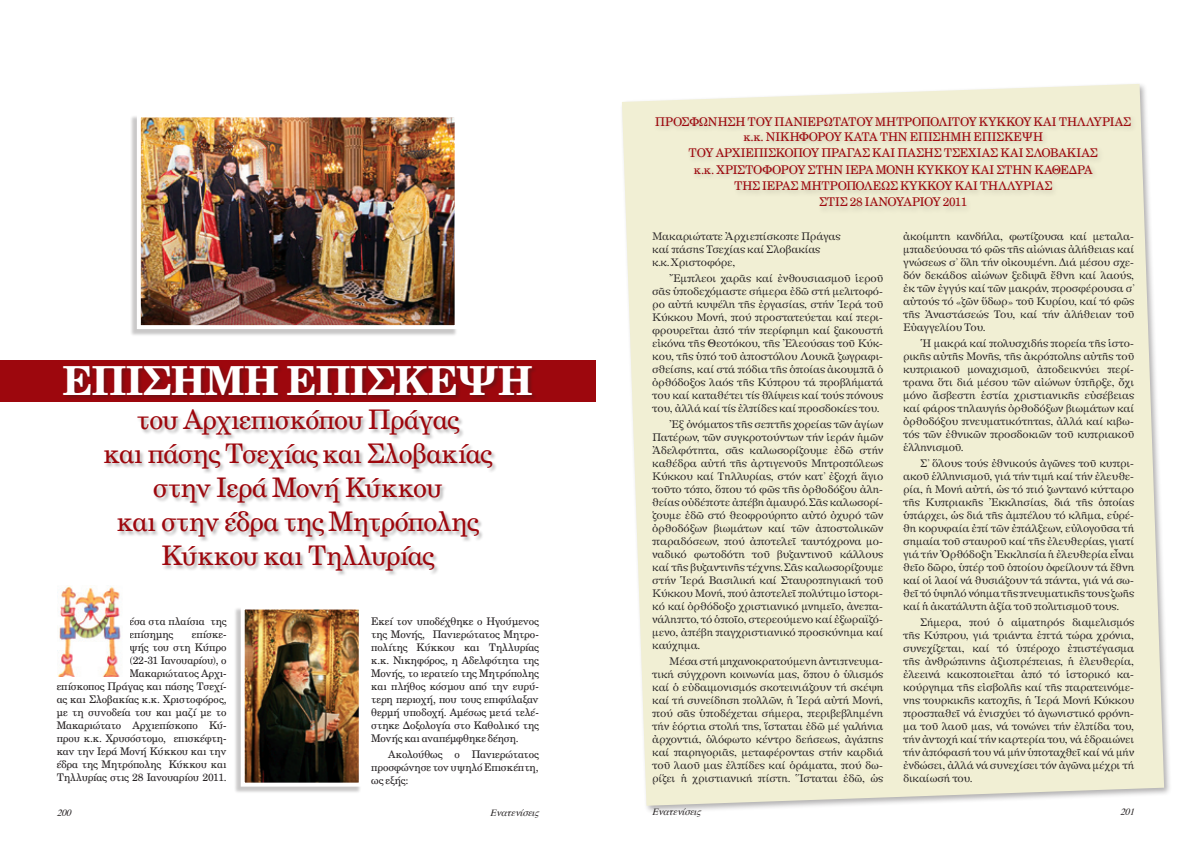
<style>
.page{position:relative;width:1191px;height:842px;background:#fff}
.page>*{position:absolute;margin:0;border:0;box-sizing:border-box;transform-origin:0 0}
.t1{font:40px "UB Century Bold";letter-spacing:-.01em;color:#fff}
.t2{font:27px/34px "UB Century";letter-spacing:-.025em;color:#9d070d;text-align:center}
.t3{font:12px/16.4px "UB Century";letter-spacing:-.015em;color:#9d070d;text-align:center}
.t4{font:10.5px/13px "UB Century";letter-spacing:-.015em;color:#231f20;text-align:justify}
.t5{font:10.4px/13px "Apollonia";letter-spacing:-.01em;color:#231f20;text-align:justify}
.t6{font:italic 9.5px "Times";color:#231f20}
</style>
<div class="page">
<svg style="left:622px;top:84px;width:542px;height:722px;fill:#f1efd4"></svg>
<div style="left:130px;top:114px;width:331px;height:226px;background:#231f20;opacity:.25"></div>
<img style="left:142px;top:118px;width:311px;height:206px">
<div style="left:137px;top:113px;width:321px;height:216px;border:4px solid #fff"></div>
<div style="left:234px;top:606px;width:132px;height:191px;background:#231f20;opacity:.25"></div>
<img style="left:246px;top:610px;width:112px;height:172px">
<div style="left:241px;top:605px;width:122px;height:182px;border:4px solid #fff"></div>
<div style="left:652px;top:114px;width:507px;height:113px;background:#231f20;opacity:.25"></div>
<img style="left:58px;top:593px;width:63px;height:83px">
<div style="left:0;top:360px;width:595px;height:41px;background:#9d070d"></div>
<div style="left:62px;top:365px;width:535px;height:236px;background:#231f20;opacity:.35"></div>
<h1 class="t1" style="left:63px;top:356px;width:472px">Επίσημη επίσκεψη</h1>
<h2 class="t2" style="left:103px;top:402px;width:390px">του Αρχιεπισκόπου Πράγας<br>και πάσης Τσεχίας και Σλοβακίας στην Ιερά Μονή Κύκκου<br>και στην έδρα της Μητρόπολης<br>Κύκκου και Τηλλυρίας</h2>
<p class="t4" style="left:129px;top:614px;width:98px">έσα στα πλαίσια της επίσημης</p>
<p class="t4" style="left:57px;top:627px;width:171px;text-align:right">επίσκε-<br>ψής του στη Κύπρο<br>(22-31 Ιανουαρίου), ο<br>Μακαριώτατος Αρχι-<br>επίσκοπος Πράγας και πάσης Τσεχί&shy;ας και Σλοβακίας κ.κ. Χριστοφόρος, με τη συνοδεία του και μαζί με το<br>Μακαριώτατο Αρχιεπίσκοπο Κύ&shy;πρου κ.κ. Χρυσόστομο, επισκέφτη&shy;καν την Ιερά Μονή Κύκκου και την έδρα της Μητρόπολης Κύκκου και<br>Τηλλυρίας στις 28 Ιανουαρίου 2011.</p>
<p class="t4" style="left:371px;top:614px;width:169px">Εκεί τον υποδέχθηκε ο Ηγούμενος της Μονής, Πανιερώτατος Μητρο&shy;πολίτης Κύκκου και Τηλλυρίας κ.κ. Νικηφόρος, η Αδελφότητα της Μονής, το ιερατείο της Μητρόπολης και πλήθος κόσμου από την ευρύ&shy;τερη περιοχή, που τους επιφύλαξαν θερμή υποδοχή. Αμέσως μετά τελέ&shy;στηκε Δοξολογία στο Καθολικό της Μονής και αναπέμφθηκε δέηση.</p>
<p class="t4" style="left:371px;top:747px;width:169px;text-indent:17px">Ακολούθως ο Πανιερώτατος προσφώνησε τον υψηλό Επισκέπτη, ως εξής:</p>
<p class="t3" style="left:655px;top:114px;width:477px;line-height:15px">ΠΡΟΣΦΩΝΗΣΗ ΤΟΥ ΠΑΝΙΕΡΩΤΑΤΟΥ ΜΗΤΡΟΠΟΛΙΤΟΥ ΚΥΚΚΟΥ ΚΑΙ ΤΗΛΛΥΡΙΑΣ κ.κ. ΝΙΚΗΦΟΡΟΥ ΚΑΤΑ ΤΗΝ ΕΠΙΣΗΜΗ ΕΠΙΣΚΕΨΗ</p>
<p class="t3" style="left:688px;top:145px;width:411px">ΤΟΥ ΑΡΧΙΕΠΙΣΚΟΠΟΥ ΠΡΑΓΑΣ ΚΑΙ ΠΑΣΗΣ ΤΣΕΧΙΑΣ ΚΑΙ ΣΛΟΒΑΚΙΑΣ κ.κ. ΧΡΙΣΤΟΦΟΡΟΥ ΣΤΗΝ ΙΕΡΑ ΜΟΝΗ ΚΥΚΚΟΥ ΚΑΙ ΣΤΗΝ ΚΑΘΕΔΡΑ ΤΗΣ ΙΕΡΑΣ ΜΗΤΡΟΠΟΛΕΩΣ ΚΥΚΚΟΥ ΚΑΙ ΤΗΛΛΥΡΙΑΣ<br>ΣΤΙΣ 28 ΙΑΝΟΥΑΡΙΟΥ 2011</p>
<p class="t5" style="left:652px;top:230px;width:190px;text-align:left">Μακαριώτατε Ἀρχιεπίσκοπε Πράγας καί πάσης Τσεχίας καί Σλοβακίας<br>κ.κ. Χριστοφόρε,</p>
<p class="t5" style="left:652px;top:272px;width:233px;text-indent:17px">Ἔμπλεοι χαρᾶς καί ἐνθουσιασμοῦ ἱεροῦ σᾶς ὑποδεχόμαστε σήμερα ἐδῶ στή μελιτοφό&shy;ρο αὐτή κυψέλη τῆς ἐργασίας, στήν Ἱερά τοῦ Κύκκου Μονή, πού προστατεύεται καί περι&shy;φρουρεῖται ἀπό τήν περίφημη καί ξακουστή εἰκόνα τῆς Θεοτόκου, τῆς Ἐλεούσας τοῦ Κύκ&shy;κου, τῆς ὑπό τοῦ ἀποστόλου Λουκᾶ ζωγραφι&shy;σθείσης, καί στά πόδια τῆς ὁποίας ἀκουμπᾶ ὁ ὀρθόδοξος λαός τῆς Κύπρου τά προβλήματά του καί καταθέτει τίς θλίψεις καί τούς πόνους του, ἀλλά καί τίς ἐλπίδες καί προσδοκίες του.</p>
<p class="t5" style="left:652px;top:418px;width:233px;text-indent:17px">Ἐξ ὀνόματος τῆς σεπτῆς χορείας τῶν ἁγίων Πατέρων, τῶν συγκροτούντων τήν ἱεράν ἡμῶν Ἀδελφότητα, σᾶς καλωσορίζουμε ἐδῶ στήν καθέδρα αὐτή τῆς ἀρτιγενοῦς Μητροπόλεως Κύκκου καί Τηλλυρίας, στόν κατ’ ἐξοχή ἅγιο τοῦτο τόπο, ὅπου τό φῶς τῆς ὀρθοδόξου ἀλη&shy;θείας οὐδέποτε ἀπέβη ἀμαυρό. Σᾶς καλωσορί&shy;ζουμε ἐδῶ στό θεοφρούρητο αὐτό ὀχυρό τῶν ὀρθοδόξων βιωμάτων καί τῶν ἀποστολικῶν παραδόσεων, πού ἀποτελεῖ ταυτόχρονα μο&shy;ναδικό φωτοδότη τοῦ βυζαντινοῦ κάλλους καί τῆς βυζαντινῆς τέχνης. Σᾶς καλωσορίζουμε στήν Ἱερά Βασιλική καί Σταυροπηγιακή τοῦ Κύκκου Μονή, πού ἀποτελεῖ πολύτιμο ἱστορι&shy;κό καί ὀρθόδοξο χριστιανικό μνημεῖο, ἀνεπα&shy;νάληπτο, τό ὁποῖο, στερεούμενο καί ἐξωραϊζό&shy;μενο, ἀπέβη παγχριστιανικό προσκύνημα καί καύχημα.</p>
<p class="t5" style="left:652px;top:655px;width:233px;text-indent:17px">Μέσα στή μηχανοκρατούμενη ἀντιπνευμα&shy;τική σύγχρονη κοινωνία μας, ὅπου ὁ ὑλισμός καί ὁ εὐδαιμονισμός σκοτεινιάζουν τή σκέψη καί τή συνείδηση πολλῶν, ἡ Ἱερά αὐτή Μονή, πού σᾶς ὑποδέχεται σήμερα, περιβεβλημένη τήν ἑόρτια στολή της, ἵσταται ἐδῶ μέ γαλήνια ἀρχοντιά, ὁλόφωτο κέντρο δεήσεως, ἀγάπης καί παρηγοριᾶς, μεταφέροντας στήν καρδιά τοῦ λαοῦ μας ἐλπίδες καί ὁράματα, πού δω&shy;ρίζει ἡ χριστιανική πίστη. Ἵσταται ἐδῶ, ὡς</p>
<p class="t5" style="left:903px;top:230px;width:233px">ἀκοίμητη κανδήλα, φωτίζουσα καί μεταλα&shy;μπαδεύουσα τό φῶς τῆς αἰώνιας ἀλήθειας καί γνώσεως σ’ ὅλη τήν οἰκουμένη. Διά μέσου σχε&shy;δόν δεκάδος αἰώνων ξεδιψᾶ ἔθνη καί λαούς, ἐκ τῶν ἐγγύς καί τῶν μακράν, προσφέρουσα σ’ αὐτούς τό «ζῶν ὕδωρ» τοῦ Κυρίου, καί τό φῶς τῆς Ἀναστάσεώς Του, καί τήν ἀλήθειαν τοῦ Εὐαγγελίου Του.</p>
<p class="t5" style="left:903px;top:337px;width:233px;text-indent:17px">Ἡ μακρά καί πολυσχιδής πορεία τῆς ἱστο&shy;ρικῆς αὐτῆς Μονῆς, τῆς ἀκρόπολης αὐτῆς τοῦ κυπριακοῦ μοναχισμοῦ, ἀποδεικνύει περί&shy;τρανα ὅτι διά μέσου τῶν αἰώνων ὑπῆρξε, ὄχι μόνο ἄσβεστη ἑστία χριστιανικῆς εὐσέβειας καί φάρος τηλαυγής ὀρθοδόξων βιωμάτων καί ὀρθοδόξου πνευματικότητας, ἀλλά καί κιβω&shy;τός τῶν ἐθνικῶν προσδοκιῶν τοῦ κυπριακοῦ ἑλληνισμοῦ.</p>
<p class="t5" style="left:903px;top:457px;width:233px;text-indent:17px">Σ’ ὅλους τούς ἐθνικούς ἀγῶνες τοῦ κυπρι&shy;ακοῦ ἑλληνισμοῦ, γιά τήν τιμή καί τήν ἐλευθε&shy;ρία, ἡ Μονή αὐτή, ὡς τό πιό ζωντανό κύτταρο τῆς Κυπριακῆς Ἐκκλησίας, διά τῆς ὁποίας ὑπάρχει, ὡς διά τῆς ἀμπέλου τό κλῆμα, εὑρέ&shy;θη κορυφαία ἐπί τῶν ἐπάλξεων, εὐλογοῦσα τή σημαία τοῦ σταυροῦ καί τῆς ἐλευθερίας, γιατί γιά τήν Ὀρθόδοξη Ἐκκλησία ἡ ἐλευθερία εἶναι θεῖο δῶρο, ὑπέρ τοῦ ὁποίου ὀφείλουν τά ἔθνη καί οἱ λαοί νά θυσιάζουν τά πάντα, γιά νά σω&shy;θεῖ τό ὑψηλό νόημα τῆς πνευματικῆς τους ζωῆς καί ἡ ἀκατάλυτη ἀξία τοῦ πολιτισμοῦ τους.</p>
<p class="t5" style="left:903px;top:616px;width:233px;text-indent:17px">Σήμερα, πού ὁ αἱματηρός διαμελισμός τῆς Κύπρου, γιά τριάντα ἑπτά τώρα χρόνια, συνεχίζεται, καί τό ὑπέροχο ἐπιστέγασμα τῆς ἀνθρώπινης ἀξιοπρέπειας, ἡ ἐλευθερία, ἐλεεινά κακοποιεῖται ἀπό τό ἱστορικό κα&shy;κούργημα τῆς εἰσβολῆς καί τῆς παρατεινόμε&shy;νης τουρκικῆς κατοχῆς, ἡ Ἱερά Μονή Κύκκου προσπαθεῖ νά ἐνισχύει τό ἀγωνιστικό φρόνη&shy;μα τοῦ λαοῦ μας, νά τονώνει τήν ἐλπίδα του, τήν ἀντοχή καί τήν καρτερία του, νά ἑδραιώνει τήν ἀπόφασή του νά μήν ὑποταχθεῖ καί νά μήν ἐνδώσει, ἀλλά νά συνεχίσει τόν ἀγῶνα μέχρι τή δικαίωσή του.</p>
<p class="t6" style="left:57px;top:803px;width:20px">200</p>
<p class="t6" style="left:490px;top:803px;width:54px">Eνατενίσεις</p>
<p class="t6" style="left:652px;top:803px;width:54px">Eνατενίσεις</p>
<p class="t6" style="left:1120px;top:803px;width:20px">201</p>
</div>
